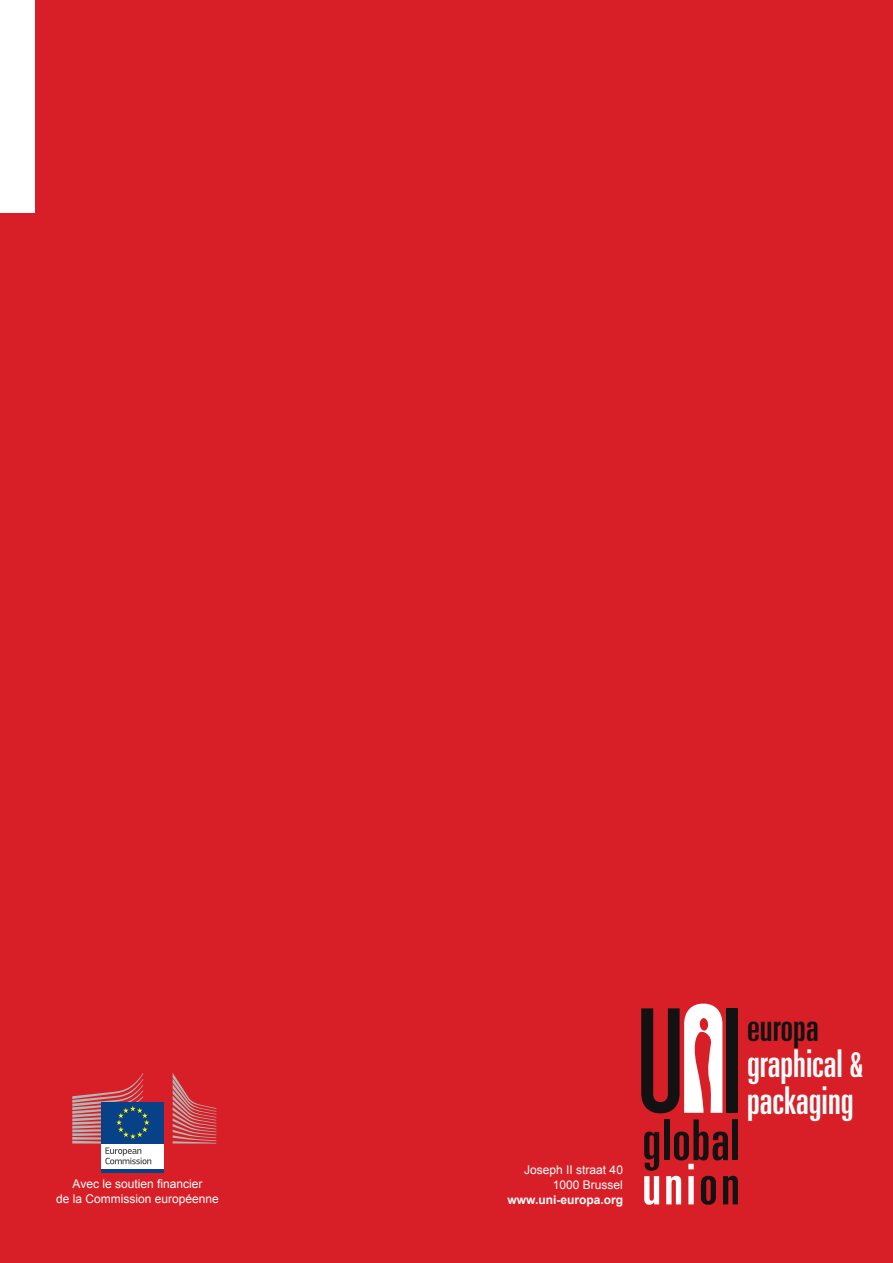
<style>
.page{position:relative;width:893px;height:1263px;background:#d81f27}
.page>*{position:absolute;margin:0;border:0;box-sizing:border-box;transform-origin:0 0}
.t1{font:ultra-condensed 38.25px/36.3px "Univers LT Std";color:#fff}
.t2{font:12px/15px "Arial";color:#fff;text-align:right}
.t3{font:700 12px "Arial";color:#fff}
.s1{color:#121212}
.s2{font-size:34.35px}
</style>
<div class="page">
<div style="left:0;top:0;width:34px;height:213px;background:#fff"></div>
<div style="left:102px;top:1142px;width:62px;height:28px;background:#fff"></div>
<div style="left:102px;top:1102px;width:62px;height:41px;background:#074289"></div>
<hr style="left:102px;top:1169px;width:62px;height:3px;background:#074289">
<svg style="left:173px;top:1073px;width:43px;height:70px"></svg>
<svg style="left:72px;top:1073px;width:79px;height:91px"></svg>
<div style="left:726px;top:1008px;width:12px;height:105px;background:#121212"></div>
<svg style="left:641px;top:1003px;width:81px;height:110px"></svg>
<div style="left:664px;top:1119px;width:5px;height:41px;background:#121212"></div>
<svg style="left:644px;top:1131px;width:15px;height:74px"></svg>
<svg style="left:666px;top:1119px;width:72px;height:86px"></svg>
<p class="t2" style="left:56px;top:1177px;width:164px;text-align:center">Avec le soutien financier<br>de la Commission européenne</p>
<p class="t2" style="left:524px;top:1162px;width:100px">Joseph II straat 40<br>1000 Brussel</p>
<p class="t3" style="left:507px;top:1192px;width:117px">www.uni-europa.org</p>
<h1 class="t1" style="left:747px;top:1009px;width:118px"><span class="s1">europa </span>graphical <span class="s2">&amp; </span>packaging</h1>
</div>
